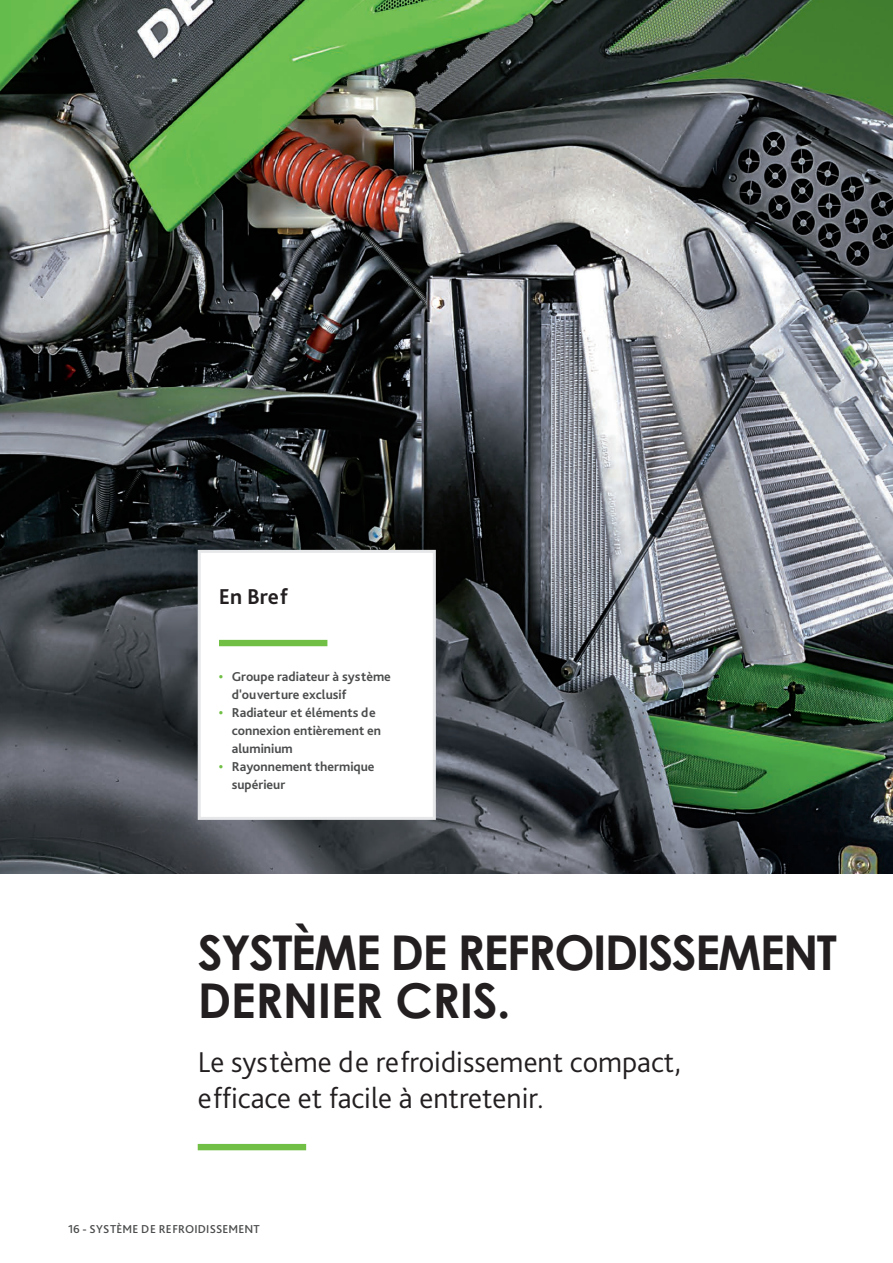
<style>
.page{position:relative;width:893px;height:1263px;background:#fff}
.page>*{position:absolute;margin:0;border:0;box-sizing:border-box;transform-origin:0 0}
.t1{font:700 48px/48px "Century Gothic";letter-spacing:-.035em;color:#231f20}
.t2{font:300 30px/36px "Bliss Pro";color:#231f20}
.t3{font:700 22.5px "Bliss Pro";color:#231f20}
.t4{font:700 13.5px/18px "Bliss Pro";color:#4b4c4d}
.t5{font:500 12px "Bliss Pro";letter-spacing:.015em;color:#4b4c4d}
.s1{color:#71bf44}
</style>
<div class="page">
<img style="left:0;top:0;width:893px;height:874px">
<div style="left:198px;top:550px;width:238px;height:270px;background:#fff;border:3px solid #e6e7e9"></div>
<div style="left:198px;top:1144px;width:108px;height:6px;background:#71bf44"></div>
<div style="left:219px;top:640px;width:108px;height:6px;background:#71bf44"></div>
<h3 class="t3" style="left:219px;top:582px;width:70px">En Bref</h3>
<p class="t4" style="left:232px;top:667px;width:161px;text-indent:-13px"><span class="s1">•</span> Groupe radiateur à système d'ouverture exclusif</p>
<p class="t4" style="left:232px;top:703px;width:151px;text-indent:-13px"><span class="s1">•</span> Radiateur et éléments de connexion entièrement en aluminium</p>
<p class="t4" style="left:232px;top:757px;width:144px;text-indent:-13px"><span class="s1">•</span> Rayonnement thermique supérieur</p>
<h1 class="t1" style="left:198px;top:926px;width:641px">SYSTÈME DE REFROIDISSEMENT<br>DERNIER CRIS.</h1>
<h2 class="t2" style="left:198px;top:1043px;width:485px">Le système de refroidissement compact, efficace et facile à entretenir.</h2>
<p class="t5" style="left:68px;top:1222px;width:193px">16 - SYSTÈME DE REFROIDISSEMENT</p>
</div>
